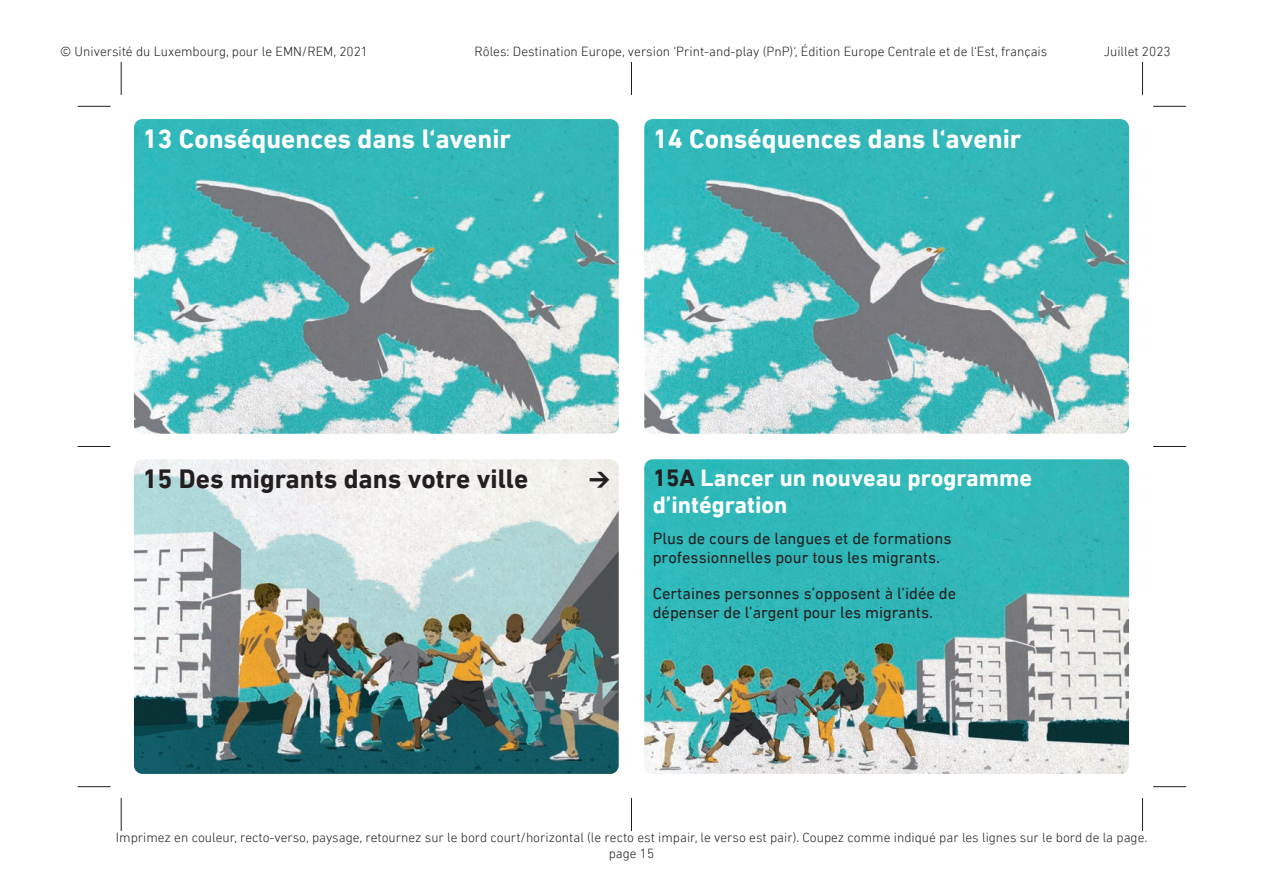
<style>
.page{position:relative;width:1263px;height:893px;background:#fff}
.page>*{position:absolute;margin:0;border:0;box-sizing:border-box;transform-origin:0 0}
.t1{font:700 27px "DIN Next LT Pro";color:#fff}
.t2{font:700 27px "DIN Next LT Pro";color:#231f20}
.t3{font:700 24px/27px "DIN Next LT Pro";color:#fff}
.t4{font:900 21px "DIN";color:#231f20}
.t5{font:16.5px/18.8px "DIN Next LT Pro";color:#231f20}
.t6{font:300 13.5px/16.2px "DIN Next LT Pro";color:#231f20;text-align:center}
.s1{color:#231f20}
</style>
<div class="page">
<svg style="left:134px;top:119px;width:485px;height:315px;background:#67b8ba"></svg>
<img style="left:133px;top:459px;width:486px;height:315px">
<svg style="left:644px;top:119px;width:485px;height:315px;background:#67b8ba"></svg>
<svg style="left:644px;top:459px;width:486px;height:315px;background:#63b8b6"></svg>
<hr style="left:631px;top:62px;width:1px;height:33px;background:#231f20">
<hr style="left:631px;top:798px;width:1px;height:33px;background:#231f20">
<hr style="left:1142px;top:62px;width:1px;height:33px;background:#231f20">
<hr style="left:1142px;top:798px;width:1px;height:33px;background:#231f20">
<hr style="left:121px;top:62px;width:1px;height:33px;background:#231f20">
<hr style="left:78px;top:106px;width:33px;height:1px;background:#231f20">
<hr style="left:1153px;top:106px;width:33px;height:1px;background:#231f20">
<hr style="left:78px;top:446px;width:33px;height:1px;background:#231f20">
<hr style="left:1153px;top:446px;width:33px;height:1px;background:#231f20">
<hr style="left:78px;top:786px;width:33px;height:1px;background:#231f20">
<hr style="left:1153px;top:786px;width:33px;height:1px;background:#231f20">
<hr style="left:121px;top:798px;width:1px;height:33px;background:#231f20">
<p class="t6" style="left:60px;top:43px;width:310px">© Université du Luxembourg, pour le EMN/REM, 2021</p>
<p class="t6" style="left:475px;top:43px;width:574px">Rôles: Destination Europe, version ‘Print-and-play (PnP)‘, Édition Europe Centrale et de l‘Est, français</p>
<p class="t6" style="left:1104px;top:43px;width:68px">Juillet 2023</p>
<p class="t1" style="left:142px;top:123px;width:370px">13 Conséquences dans l‘avenir</p>
<p class="t1" style="left:653px;top:123px;width:370px">14 Conséquences dans l‘avenir</p>
<p class="t2" style="left:142px;top:463px;width:387px">15 Des migrants dans votre ville</p>
<p class="t4" style="left:589px;top:465px;width:23px">&gt;</p>
<p class="t3" style="left:653px;top:464px;width:381px"><span class="s1">15A</span> Lancer un nouveau programme d’intégration</p>
<p class="t5" style="left:653px;top:529px;width:300px">Plus de cours de langues et de formations professionnelles pour tous les migrants.</p>
<p class="t5" style="left:653px;top:584px;width:305px">Certaines personnes s’opposent à l’idée de dépenser de l’argent pour les migrants.</p>
<p class="t6" style="left:116px;top:829px;width:1033px">Imprimez en couleur, recto-verso, paysage, retournez sur le bord court/horizontal (le recto est impair, le verso est pair). Coupez comme indiqué par les lignes sur le bord de la page. page 15</p>
</div>
